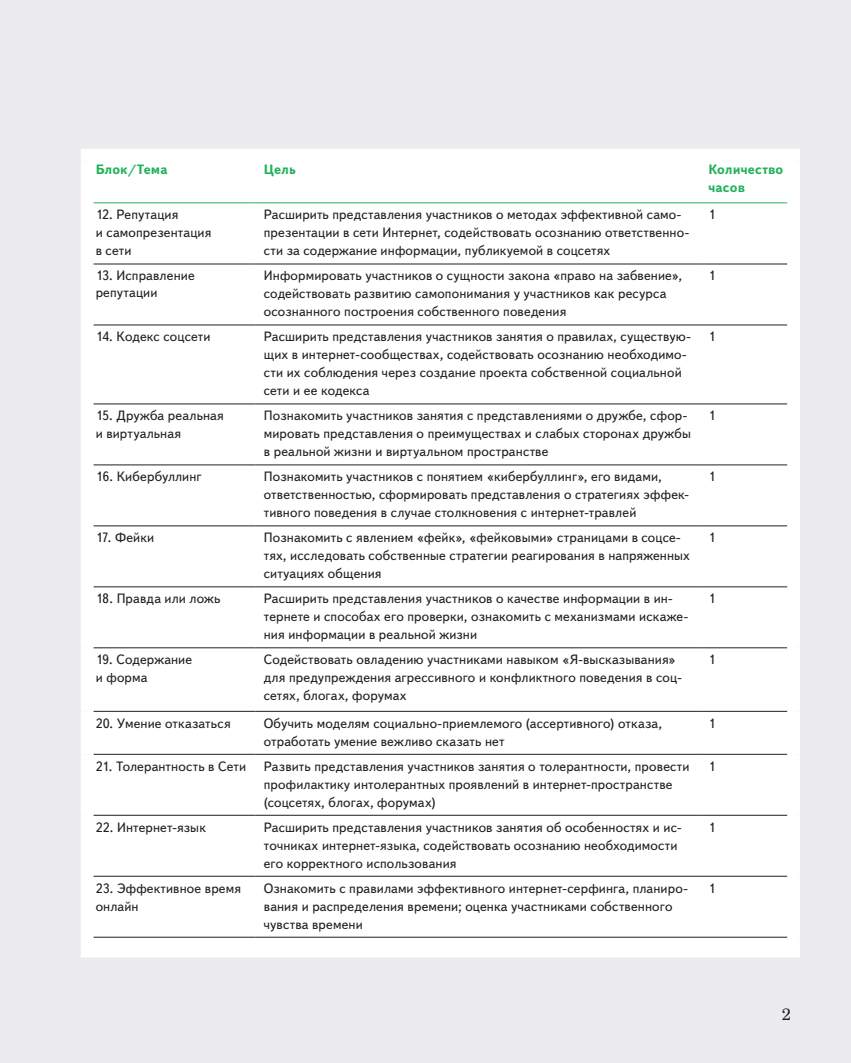
<style>
.page{position:relative;width:851px;height:1063px;background:#fff}
.page>*{position:absolute;margin:0;border:0;box-sizing:border-box;transform-origin:0 0}
.t1{font:16.5px "Century Schlbk Cyr";color:#231f20}
.t2{font:13.5px/18px "Text Book C";letter-spacing:.01em;color:#231f20}
.t3{font:700 13.5px/18px "Text Book C";letter-spacing:.01em;color:#21b259}
</style>
<div class="page">
<div style="left:0;top:0;width:850px;height:1063px;background:#ececee"></div>
<div style="left:94px;top:162px;width:693px;height:791px;background:#fff"></div>
<div style="left:81px;top:162px;width:13px;height:41px;background:#fff"></div>
<div style="left:787px;top:162px;width:12px;height:41px;background:#fff"></div>
<div style="left:81px;top:203px;width:13px;height:61px;background:#fff"></div>
<div style="left:787px;top:203px;width:12px;height:61px;background:#fff"></div>
<div style="left:81px;top:264px;width:13px;height:61px;background:#fff"></div>
<div style="left:787px;top:264px;width:12px;height:61px;background:#fff"></div>
<div style="left:81px;top:325px;width:13px;height:79px;background:#fff"></div>
<div style="left:787px;top:325px;width:12px;height:79px;background:#fff"></div>
<div style="left:81px;top:404px;width:13px;height:61px;background:#fff"></div>
<div style="left:787px;top:404px;width:12px;height:61px;background:#fff"></div>
<div style="left:81px;top:465px;width:13px;height:61px;background:#fff"></div>
<div style="left:787px;top:465px;width:12px;height:61px;background:#fff"></div>
<div style="left:81px;top:526px;width:13px;height:61px;background:#fff"></div>
<div style="left:787px;top:526px;width:12px;height:61px;background:#fff"></div>
<div style="left:81px;top:587px;width:13px;height:61px;background:#fff"></div>
<div style="left:787px;top:587px;width:12px;height:61px;background:#fff"></div>
<div style="left:81px;top:648px;width:13px;height:63px;background:#fff"></div>
<div style="left:787px;top:648px;width:12px;height:63px;background:#fff"></div>
<div style="left:81px;top:711px;width:13px;height:43px;background:#fff"></div>
<div style="left:787px;top:711px;width:12px;height:43px;background:#fff"></div>
<div style="left:81px;top:754px;width:13px;height:61px;background:#fff"></div>
<div style="left:787px;top:754px;width:12px;height:61px;background:#fff"></div>
<div style="left:81px;top:815px;width:13px;height:61px;background:#fff"></div>
<div style="left:787px;top:815px;width:12px;height:61px;background:#fff"></div>
<div style="left:81px;top:876px;width:13px;height:61px;background:#fff"></div>
<div style="left:787px;top:876px;width:12px;height:61px;background:#fff"></div>
<div style="left:81px;top:937px;width:13px;height:16px;background:#fff"></div>
<div style="left:787px;top:937px;width:12px;height:16px;background:#fff"></div>
<hr style="left:94px;top:264px;width:161px;height:1px;background:#231f20">
<hr style="left:255px;top:264px;width:444px;height:1px;background:#231f20">
<hr style="left:699px;top:264px;width:88px;height:1px;background:#231f20">
<hr style="left:94px;top:325px;width:161px;height:1px;background:#231f20">
<hr style="left:255px;top:325px;width:444px;height:1px;background:#231f20">
<hr style="left:699px;top:325px;width:88px;height:1px;background:#231f20">
<hr style="left:94px;top:404px;width:161px;height:1px;background:#231f20">
<hr style="left:255px;top:404px;width:444px;height:1px;background:#231f20">
<hr style="left:699px;top:404px;width:88px;height:1px;background:#231f20">
<hr style="left:94px;top:465px;width:161px;height:1px;background:#231f20">
<hr style="left:255px;top:465px;width:444px;height:1px;background:#231f20">
<hr style="left:699px;top:465px;width:88px;height:1px;background:#231f20">
<hr style="left:94px;top:526px;width:161px;height:1px;background:#231f20">
<hr style="left:255px;top:526px;width:444px;height:1px;background:#231f20">
<hr style="left:699px;top:526px;width:88px;height:1px;background:#231f20">
<hr style="left:94px;top:587px;width:161px;height:1px;background:#231f20">
<hr style="left:255px;top:587px;width:444px;height:1px;background:#231f20">
<hr style="left:699px;top:587px;width:88px;height:1px;background:#231f20">
<hr style="left:94px;top:648px;width:161px;height:1px;background:#231f20">
<hr style="left:255px;top:648px;width:444px;height:1px;background:#231f20">
<hr style="left:699px;top:648px;width:88px;height:1px;background:#231f20">
<hr style="left:94px;top:711px;width:161px;height:1px;background:#231f20">
<hr style="left:255px;top:711px;width:444px;height:1px;background:#231f20">
<hr style="left:699px;top:711px;width:88px;height:1px;background:#231f20">
<hr style="left:94px;top:754px;width:161px;height:1px;background:#231f20">
<hr style="left:255px;top:754px;width:444px;height:1px;background:#231f20">
<hr style="left:699px;top:754px;width:88px;height:1px;background:#231f20">
<hr style="left:94px;top:815px;width:161px;height:1px;background:#231f20">
<hr style="left:255px;top:815px;width:444px;height:1px;background:#231f20">
<hr style="left:699px;top:815px;width:88px;height:1px;background:#231f20">
<hr style="left:94px;top:876px;width:161px;height:1px;background:#231f20">
<hr style="left:255px;top:876px;width:444px;height:1px;background:#231f20">
<hr style="left:699px;top:876px;width:88px;height:1px;background:#231f20">
<div style="left:81px;top:149px;width:174px;height:13px;background:#fff"></div>
<div style="left:255px;top:149px;width:444px;height:13px;background:#fff"></div>
<div style="left:699px;top:149px;width:100px;height:13px;background:#fff"></div>
<hr style="left:94px;top:202px;width:161px;height:1px;background:#21b259">
<hr style="left:255px;top:202px;width:444px;height:1px;background:#21b259">
<hr style="left:699px;top:202px;width:88px;height:1px;background:#21b259">
<hr style="left:94px;top:937px;width:161px;height:1px;background:#231f20">
<hr style="left:255px;top:937px;width:444px;height:1px;background:#231f20">
<hr style="left:699px;top:937px;width:88px;height:1px;background:#231f20">
<hr style="left:81px;top:953px;width:174px;height:4px;background:#fff">
<hr style="left:255px;top:953px;width:444px;height:4px;background:#fff">
<hr style="left:699px;top:953px;width:100px;height:4px;background:#fff">
<p class="t3" style="left:96px;top:161px;width:73px">Блок/Тема</p>
<p class="t3" style="left:264px;top:161px;width:33px">Цель</p>
<p class="t3" style="left:708px;top:161px;width:76px">Количество часов</p>
<p class="t2" style="left:96px;top:206px;width:117px">12. Репутация<br>и самопрезентация в сети</p>
<p class="t2" style="left:264px;top:206px;width:427px">Расширить представления участников о методах эффективной само&shy;презентации в сети Интернет, содействовать осознанию ответственно&shy;сти за содержание информации, публикуемой в соцсетях</p>
<p class="t2" style="left:708px;top:206px;width:9px">1</p>
<p class="t2" style="left:96px;top:268px;width:100px;line-height:16.6px">13. Исправление репутации</p>
<p class="t2" style="left:264px;top:267px;width:420px">Информировать участников о сущности закона «право на забвение», содействовать развитию самопонимания у участников как ресурса осознанного построения собственного поведения</p>
<p class="t2" style="left:708px;top:267px;width:9px">1</p>
<p class="t2" style="left:96px;top:328px;width:116px">14. Кодекс соцсети</p>
<p class="t2" style="left:264px;top:328px;width:428px">Расширить представления участников занятия о правилах, существую&shy;щих в интернет-сообществах, содействовать осознанию необходимо&shy;сти их соблюдения через создание проекта собственной социальной сети и ее кодекса</p>
<p class="t2" style="left:708px;top:328px;width:9px">1</p>
<p class="t2" style="left:96px;top:407px;width:130px">15. Дружба реальная и виртуальная</p>
<p class="t2" style="left:264px;top:407px;width:428px">Познакомить участников занятия с представлениями о дружбе, сфор&shy;мировать представления о преимуществах и слабых сторонах дружбы в реальной жизни и виртуальном пространстве</p>
<p class="t2" style="left:708px;top:407px;width:9px">1</p>
<p class="t2" style="left:96px;top:468px;width:108px">16. Кибербуллинг</p>
<p class="t2" style="left:264px;top:468px;width:426px">Познакомить участников с понятием «кибербуллинг», его видами, ответственностью, сформировать представления о стратегиях эффек&shy;тивного поведения в случае столкновения с интернет-травлей</p>
<p class="t2" style="left:708px;top:468px;width:9px">1</p>
<p class="t2" style="left:96px;top:529px;width:60px">17. Фейки</p>
<p class="t2" style="left:264px;top:529px;width:427px">Познакомить с явлением «фейк», «фейковыми» страницами в соцсе&shy;тях, исследовать собственные стратегии реагирования в напряженных ситуациях общения</p>
<p class="t2" style="left:708px;top:529px;width:9px">1</p>
<p class="t2" style="left:96px;top:590px;width:126px">18. Правда или ложь</p>
<p class="t2" style="left:264px;top:590px;width:426px">Расширить представления участников о качестве информации в ин&shy;тернете и способах его проверки, ознакомить с механизмами искаже&shy;ния информации в реальной жизни</p>
<p class="t2" style="left:708px;top:590px;width:9px">1</p>
<p class="t2" style="left:96px;top:651px;width:98px">19. Содержание и форма</p>
<p class="t2" style="left:264px;top:651px;width:419px">Содействовать овладению участниками навыком «Я-высказывания» для предупреждения агрессивного и конфликтного поведения в соц&shy;сетях, блогах, форумах</p>
<p class="t2" style="left:708px;top:651px;width:9px">1</p>
<p class="t2" style="left:96px;top:714px;width:136px">20. Умение отказаться</p>
<p class="t2" style="left:264px;top:714px;width:400px">Обучить моделям социально-приемлемого (ассертивного) отказа, отработать умение вежливо сказать нет</p>
<p class="t2" style="left:708px;top:714px;width:9px">1</p>
<p class="t2" style="left:96px;top:757px;width:152px">21. Толерантность в Сети</p>
<p class="t2" style="left:264px;top:757px;width:427px">Развить представления участников занятия о толерантности, провести профилактику интолерантных проявлений в интернет-пространстве (соцсетях, блогах, форумах)</p>
<p class="t2" style="left:708px;top:757px;width:9px">1</p>
<p class="t2" style="left:96px;top:818px;width:112px">22. Интернет-язык</p>
<p class="t2" style="left:264px;top:818px;width:419px">Расширить представления участников занятия об особенностях и ис&shy;точниках интернет-языка, содействовать осознанию необходимости его корректного использования</p>
<p class="t2" style="left:708px;top:818px;width:9px">1</p>
<p class="t2" style="left:96px;top:879px;width:147px">23. Эффективное время онлайн</p>
<p class="t2" style="left:264px;top:879px;width:425px">Ознакомить с правилами эффективного интернет-серфинга, планиро&shy;вания и распределения времени; оценка участниками собственного чувства времени</p>
<p class="t2" style="left:708px;top:879px;width:9px">1</p>
<p class="t1" style="left:781px;top:1004px;width:11px">2</p>
</div>
